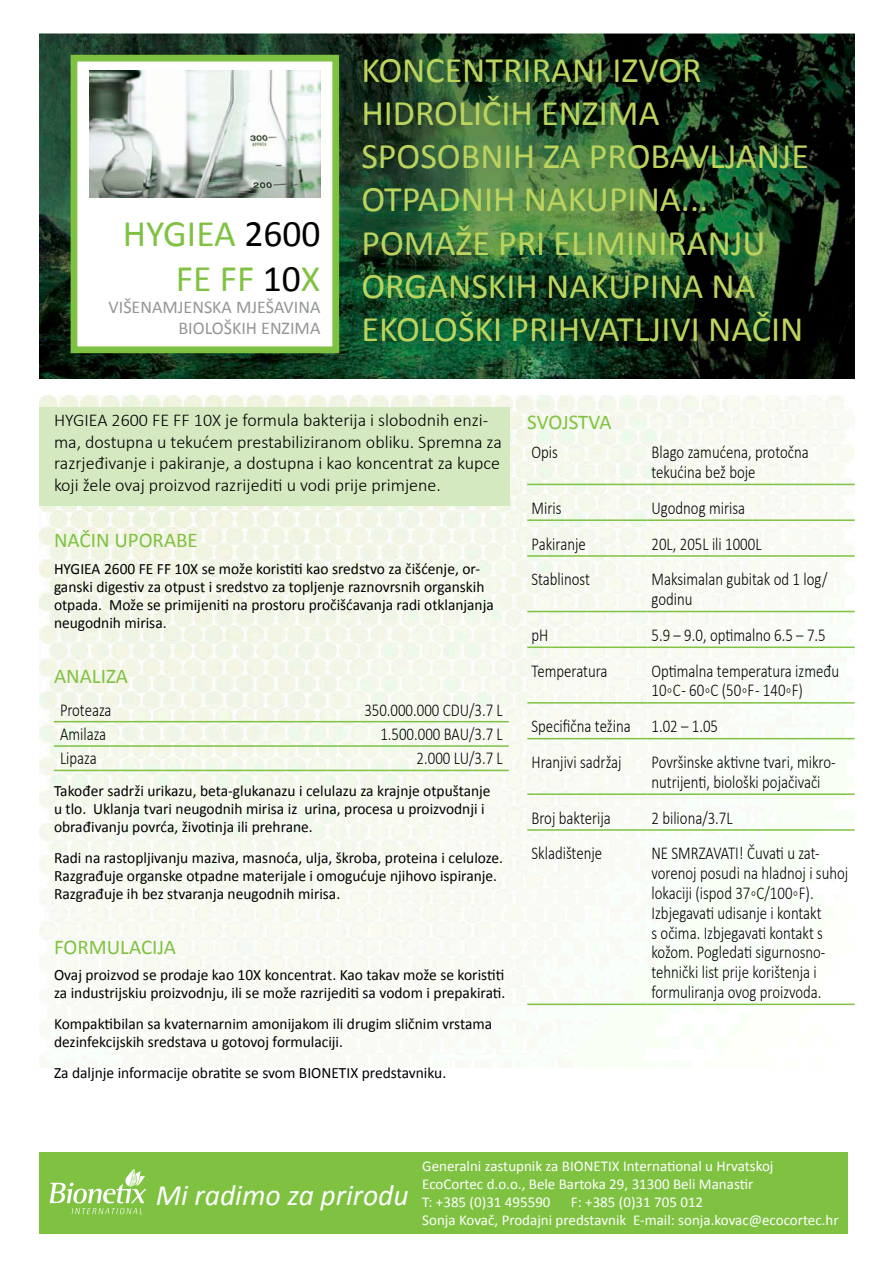
<style>
.page{position:relative;width:893px;height:1263px;background:#fff}
.page>*{position:absolute;margin:0;border:0;box-sizing:border-box;transform-origin:0 0}
.t1{font:37.5px/45px "Calibri";color:#7fc242;text-align:right}
.t2{font:36px/43.2px "Calibri";color:#bcd45e}
.t3{font:italic 29.7px "Calibri";color:#fff}
.t4{font:21px "Calibri";color:#7fc242}
.t5{font:300 18.15px/19.8px "Calibri";color:#000;scale:.82 1}
.t6{font:300 18px/21.6px "Calibri";color:#000}
.t7{font:18px/21.6px "Calibri";color:#939597;text-align:right}
.t8{font:15.75px/18px "Calibri";color:#000}
.t9{font:15px/18px "Calibri";color:#fff}
.s1{color:#000}
</style>
<div class="page">
<div style="left:40px;top:1152px;width:808px;height:81px;background:#7fc242"></div>
<svg style="left:50px;top:1169px;width:96px;height:45px"></svg>
<img style="left:40px;top:33px;width:814px;height:345px">
<div style="left:71px;top:55px;width:268px;height:298px;background:#fff;border:7px solid #7fc242"></div>
<img style="left:89px;top:70px;width:231px;height:128px">
<img style="left:40px;top:395px;width:815px;height:672px">
<div style="left:40px;top:407px;width:470px;height:99px;background:#d5e9c1"></div>
<hr style="left:54px;top:721px;width:150px;height:1px;background:#7fc242">
<hr style="left:204px;top:721px;width:305px;height:1px;background:#7fc242">
<hr style="left:54px;top:745px;width:150px;height:2px;background:#7fc242">
<hr style="left:204px;top:745px;width:305px;height:2px;background:#7fc242">
<hr style="left:54px;top:770px;width:150px;height:1px;background:#7fc242">
<hr style="left:204px;top:770px;width:305px;height:1px;background:#7fc242">
<hr style="left:527px;top:484px;width:120px;height:1px;background:#7fc242">
<hr style="left:647px;top:484px;width:208px;height:1px;background:#7fc242">
<hr style="left:527px;top:519px;width:120px;height:2px;background:#7fc242">
<hr style="left:647px;top:519px;width:208px;height:2px;background:#7fc242">
<hr style="left:527px;top:555px;width:120px;height:2px;background:#7fc242">
<hr style="left:647px;top:555px;width:208px;height:2px;background:#7fc242">
<hr style="left:527px;top:611px;width:120px;height:1px;background:#7fc242">
<hr style="left:647px;top:611px;width:208px;height:1px;background:#7fc242">
<hr style="left:527px;top:646px;width:120px;height:2px;background:#7fc242">
<hr style="left:647px;top:646px;width:208px;height:2px;background:#7fc242">
<hr style="left:527px;top:702px;width:120px;height:2px;background:#7fc242">
<hr style="left:647px;top:702px;width:208px;height:2px;background:#7fc242">
<hr style="left:527px;top:738px;width:120px;height:1px;background:#7fc242">
<hr style="left:647px;top:738px;width:208px;height:1px;background:#7fc242">
<hr style="left:527px;top:793px;width:120px;height:2px;background:#7fc242">
<hr style="left:647px;top:793px;width:208px;height:2px;background:#7fc242">
<hr style="left:527px;top:829px;width:120px;height:2px;background:#7fc242">
<hr style="left:647px;top:829px;width:208px;height:2px;background:#7fc242">
<hr style="left:527px;top:1003px;width:120px;height:2px;background:#7fc242">
<hr style="left:647px;top:1003px;width:208px;height:2px;background:#7fc242">
<h1 class="t1" style="left:123px;top:211px;width:199px">HYGIEA <span class="s1">2600<br></span>FE FF <span class="s1">10</span>X</h1>
<p class="t7" style="left:109px;top:296px;width:213px">VIŠENAMJENSKA MJEŠAVINA<br>BIOLOŠKIH ENZIMA</p>
<h2 class="t2" style="left:361px;top:48px;width:449px">KONCENTRIRANI IZVOR<br>HIDROLIČIH ENZIMA<br>SPOSOBNIH ZA PROBAVLJANJE<br>OTPADNIH NAKUPINA...<br>POMAŽE PRI ELIMINIRANJU<br>ORGANSKIH NAKUPINA NA<br>EKOLOŠKI PRIHVATLJIVI NAČIN</h2>
<p class="t6" style="left:54px;top:409px;width:449px">HYGIEA 2600 FE FF 10X je formula bakterija i slobodnih enzi&shy;ma, dostupna u tekućem prestabiliziranom obliku. Spremna za razrjeđivanje i pakiranje, a dostupna i kao koncentrat za kupce koji žele ovaj proizvod razrijediti u vodi prije primjene.</p>
<h3 class="t4" style="left:54px;top:527px;width:145px">NAČIN UPORABE</h3>
<p class="t8" style="left:54px;top:560px;width:441px">HYGIEA 2600 FE FF 10X se može koristiti kao sredstvo za čišćenje, or&shy;ganski digestiv za otpust i sredstvo za topljenje raznovrsnih organskih otpada. Može se primijeniti na prostoru pročišćavanja radi otklanjanja neugodnih mirisa.</p>
<h3 class="t4" style="left:54px;top:662px;width:75px">ANALIZA</h3>
<p class="t5" style="left:60px;top:699px;width:64px">Proteaza</p>
<p class="t5" style="left:364px;top:699px;width:170px">350.000.000 CDU/3.7 L</p>
<p class="t5" style="left:60px;top:724px;width:58px">Amilaza</p>
<p class="t5" style="left:380px;top:724px;width:151px">1.500.000 BAU/3.7 L</p>
<p class="t5" style="left:60px;top:748px;width:46px">Lipaza</p>
<p class="t5" style="left:417px;top:748px;width:107px">2.000 LU/3.7 L</p>
<p class="t8" style="left:54px;top:782px;width:438px">Također sadrži urikazu, beta-glukanazu i celulazu za krajnje otpuštanje u tlo. Uklanja tvari neugodnih mirisa iz urina, procesa u proizvodnji i obrađivanju povrća, životinja ili prehrane.</p>
<p class="t8" style="left:54px;top:848px;width:451px">Radi na rastopljivanju maziva, masnoća, ulja, škroba, proteina i celuloze.<br>Razgrađuje organske otpadne materijale i omogućuje njihovo ispiranje.<br>Razgrađuje ih bez stvaranja neugodnih mirisa.</p>
<h3 class="t4" style="left:54px;top:933px;width:124px">FORMULACIJA</h3>
<p class="t8" style="left:54px;top:966px;width:453px">Ovaj proizvod se prodaje kao 10X koncentrat. Kao takav može se koristiti za industrijskiu proizvodnju, ili se može razrijediti sa vodom i prepakirati.</p>
<p class="t8" style="left:54px;top:1015px;width:440px">Kompaktibilan sa kvaternarnim amonijakom ili drugim sličnim vrstama dezinfekcijskih sredstava u gotovoj formulaciji.</p>
<p class="t8" style="left:54px;top:1063px;width:394px">Za daljnje informacije obratite se svom BIONETIX predstavniku.</p>
<h3 class="t4" style="left:527px;top:409px;width:86px">SVOJSTVA</h3>
<p class="t5" style="left:531px;top:442px;width:34px">Opis</p>
<p class="t5" style="left:651px;top:442px;width:193px">Blago zamućena, protočna tekućina bež boje</p>
<p class="t5" style="left:531px;top:498px;width:38px">Miris</p>
<p class="t5" style="left:651px;top:498px;width:116px">Ugodnog mirisa</p>
<p class="t5" style="left:531px;top:533px;width:68px">Pakiranje</p>
<p class="t5" style="left:651px;top:533px;width:136px">20L, 205L ili 1000L</p>
<p class="t5" style="left:531px;top:569px;width:73px">Stablinost</p>
<p class="t5" style="left:651px;top:569px;width:216px">Maksimalan gubitak od 1 log/ godinu</p>
<p class="t5" style="left:531px;top:625px;width:22px">pH</p>
<p class="t5" style="left:651px;top:625px;width:214px">5.9 – 9.0, optimalno 6.5 – 7.5</p>
<p class="t5" style="left:531px;top:660px;width:94px">Temperatura</p>
<p class="t5" style="left:651px;top:660px;width:230px">Optimalna temperatura između<br>10◦C - 60◦C (50◦F - 140◦F)</p>
<p class="t5" style="left:531px;top:708px;width:229px;line-height:35.7px">Specifična težina 1.02 – 1.05<br>Hranjivi sadržaj</p>
<p class="t5" style="left:651px;top:752px;width:226px">Površinske aktivne tvari, mikro&shy;nutrijenti, biološki pojačivači</p>
<p class="t5" style="left:531px;top:807px;width:98px">Broj bakterija</p>
<p class="t5" style="left:651px;top:807px;width:101px">2 biliona/3.7L</p>
<p class="t5" style="left:531px;top:843px;width:88px">Skladištenje</p>
<p class="t5" style="left:651px;top:843px;width:241px">NE SMRZAVATI! Čuvati u zat&shy;vorenoj posudi na hladnoj i suhoj lokaciji (ispod 37◦C/100◦F).<br>Izbjegavati udisanje i kontakt<br>s očima. Izbjegavati kontakt s kožom. Pogledati sigurnosno&shy;tehnički list prije korištenja i formuliranja ovog proizvoda.</p>
<h3 class="t3" style="left:156px;top:1175px;width:254px">Mi radimo za prirodu</h3>
<p class="t9" style="left:422px;top:1157px;width:353px">Generalni zastupnik za BIONETIX International u Hrvatskoj<br>EcoCortec d.o.o., Bele Bartoka 29, 31300 Beli Manastir<br>T: +385 (0)31 495590</p>
<p class="t9" style="left:422px;top:1193px;width:418px;text-indent:149px">F: +385 (0)31 705 012<br>Sonja Kovač, Prodajni predstavnik E-mail: sonja.kovac@ecocortec.hr</p>
</div>
